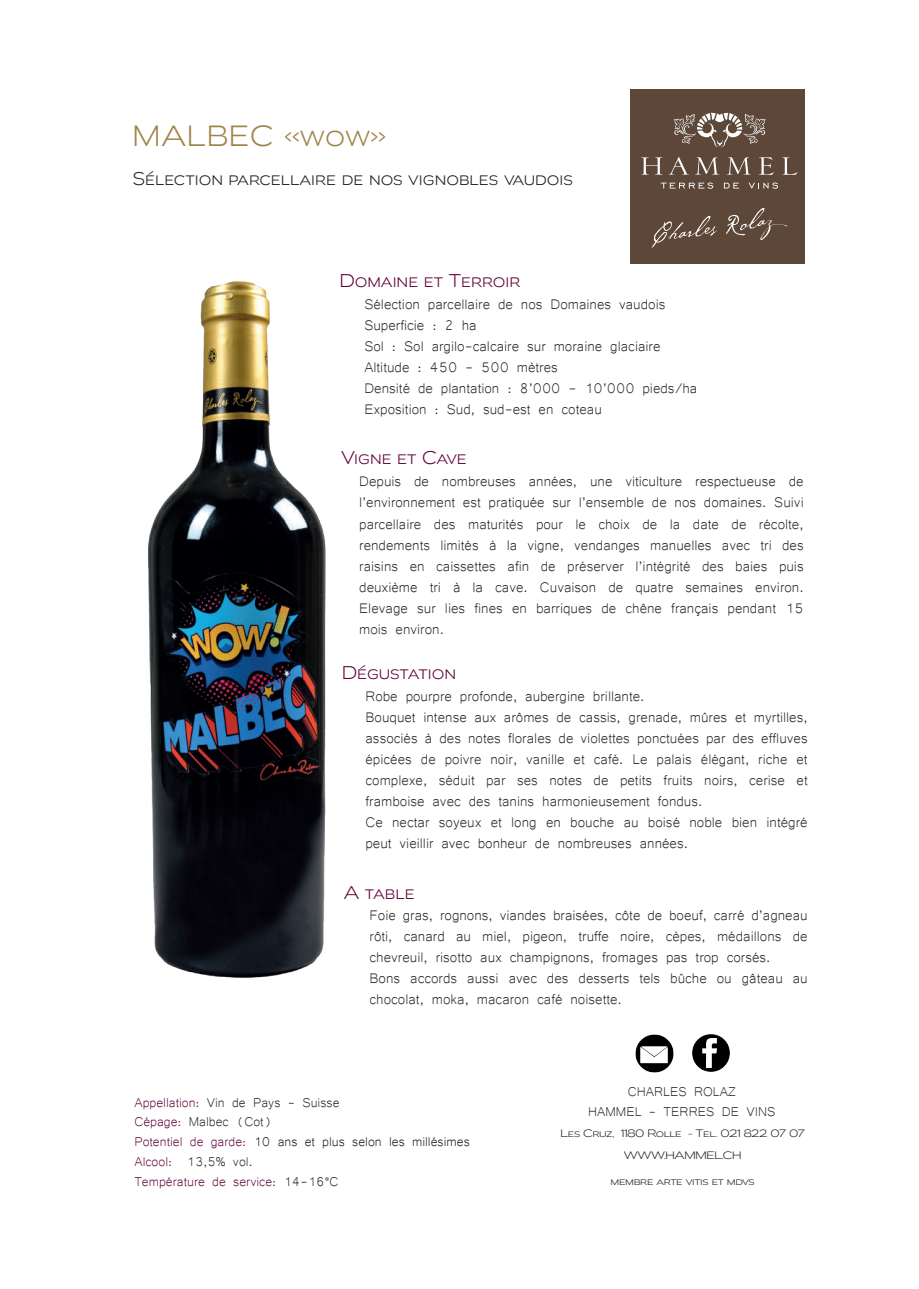
<style>
.page{position:relative;width:919px;height:1289px;background:#fff}
.page>*{position:absolute;margin:0;border:0;box-sizing:border-box;transform-origin:0 0}
.t1{font:28.5px "Biondi Sans Lt";letter-spacing:.04em;color:#9f834a}
.t2{font:18px/21px "Microsoft Yi Baiti";color:#231f20}
.t3{font:18px "Biondi Sans Lt";color:#610138}
.t4{font:18px "Biondi Sans Lt";color:#231f20}
.t5{font:16.5px/19.8px "Microsoft Yi Baiti";color:#610138}
.t6{font:16.5px/19.8px "Microsoft Yi Baiti";color:#231f20;text-align:center}
.t7{font:10.5px/22.5px "Biondi Sans Lt";letter-spacing:-.03em;color:#231f20;text-align:center;scale:1.12 1}
.s1{color:#231f20}
.s2{color:#101315}
</style>
<div class="page">
<img style="left:635px;top:1034px;width:39px;height:39px">
<img style="left:692px;top:1034px;width:38px;height:38px">
<img style="left:148px;top:281px;width:178px;height:697px">
<div style="left:630px;top:89px;width:175px;height:175px;background:#5c4739"></div>
<svg style="left:651px;top:216px;width:66px;height:32px"></svg>
<svg style="left:726px;top:208px;width:61px;height:32px"></svg>
<svg style="left:660px;top:182px;width:53px;height:7px"></svg>
<svg style="left:723px;top:183px;width:16px;height:5px"></svg>
<svg style="left:748px;top:182px;width:30px;height:7px"></svg>
<svg style="left:641px;top:157px;width:21px;height:18px"></svg>
<svg style="left:668px;top:157px;width:20px;height:18px"></svg>
<svg style="left:695px;top:157px;width:24px;height:18px"></svg>
<svg style="left:726px;top:157px;width:24px;height:18px"></svg>
<svg style="left:782px;top:157px;width:15px;height:18px"></svg>
<svg style="left:758px;top:157px;width:16px;height:18px"></svg>
<svg style="left:674px;top:113px;width:91px;height:34px"></svg>
<h1 class="t1" style="left:133px;top:118px;width:254px">MALBEC «wow»</h1>
<p class="t4" style="left:133px;top:167px;width:441px">Sélection parcellaire de nos vignobles vaudois</p>
<p class="t3" style="left:340px;top:269px;width:182px">Domaine et Terroir</p>
<p class="t2" style="left:364px;top:292px;width:334px">Sélection parcellaire de nos Domaines vaudois Superficie : 2 ha<br>Sol : Sol argilo-calcaire sur moraine glaciaire Altitude : 450 - 500 mètres<br>Densité de plantation : 8’000 - 10’000 pieds/ha Exposition : Sud, sud-est en coteau</p>
<p class="t3" style="left:341px;top:446px;width:127px">Vigne et Cave</p>
<p class="t2" style="left:359px;top:470px;width:446px;text-align:justify">Depuis de nombreuses années, une viticulture respectueuse de l’environnement est pratiquée sur l’ensemble de nos domaines. Suivi parcellaire des maturités pour le choix de la date de récolte, rendements limités à la vigne, vendanges manuelles avec tri des raisins en caissettes afin de préserver l’intégrité des baies puis deuxième tri à la cave. Cuvaison de quatre semaines environ.<br>Elevage sur lies fines en barriques de chêne français pendant 15 mois environ.</p>
<p class="t3" style="left:342px;top:661px;width:115px">Dégustation</p>
<p class="t2" style="left:365px;top:684px;width:444px">Robe pourpre profonde, aubergine brillante.<br>Bouquet intense aux arômes de cassis, grenade, mûres et myrtilles, associés à des notes florales de violettes ponctuées par des effluves épicées de poivre noir, vanille et café. Le palais élégant, riche et complexe, séduit par ses notes de petits fruits noirs, cerise et framboise avec des tanins harmonieusement fondus.<br>Ce nectar soyeux et long en bouche au boisé noble bien intégré peut vieillir avec bonheur de nombreuses années.</p>
<p class="t3" style="left:344px;top:881px;width:72px">A table</p>
<p class="t2" style="left:369px;top:903px;width:439px">Foie gras, rognons, viandes braisées, côte de boeuf, carré d’agneau rôti, canard au miel, pigeon, truffe noire, cèpes, médaillons de chevreuil, risotto aux champignons, fromages pas trop corsés.<br>Bons accords aussi avec des desserts tels bûche ou gâteau au chocolat, moka, macaron café noisette.</p>
<p class="t5" style="left:134px;top:1090px;width:337px">Appellation: <span class="s1">Vin de Pays - Suisse<br></span>Cépage: <span class="s1">Malbec (Cot)<br></span>Potentiel de garde: <span class="s2">10 ans et plus selon les millésimes<br></span>Alcool: <span class="s1">13,5% vol.<br></span>Température de service: <span class="s1">14-16°C</span></p>
<p class="t6" style="left:588px;top:1080px;width:189px">CHARLES ROLAZ<br>HAMMEL - TERRES DE VINS</p>
<p class="t7" style="left:560px;top:1121px;width:220px">Les Cruz, 1180 Rolle - Tel. 021 822 07 07<br>WWW.HAMMEL.CH</p>
<p class="t7" style="left:610px;top:1169px;width:130px">membre arte vitis et mdvs</p>
</div>
